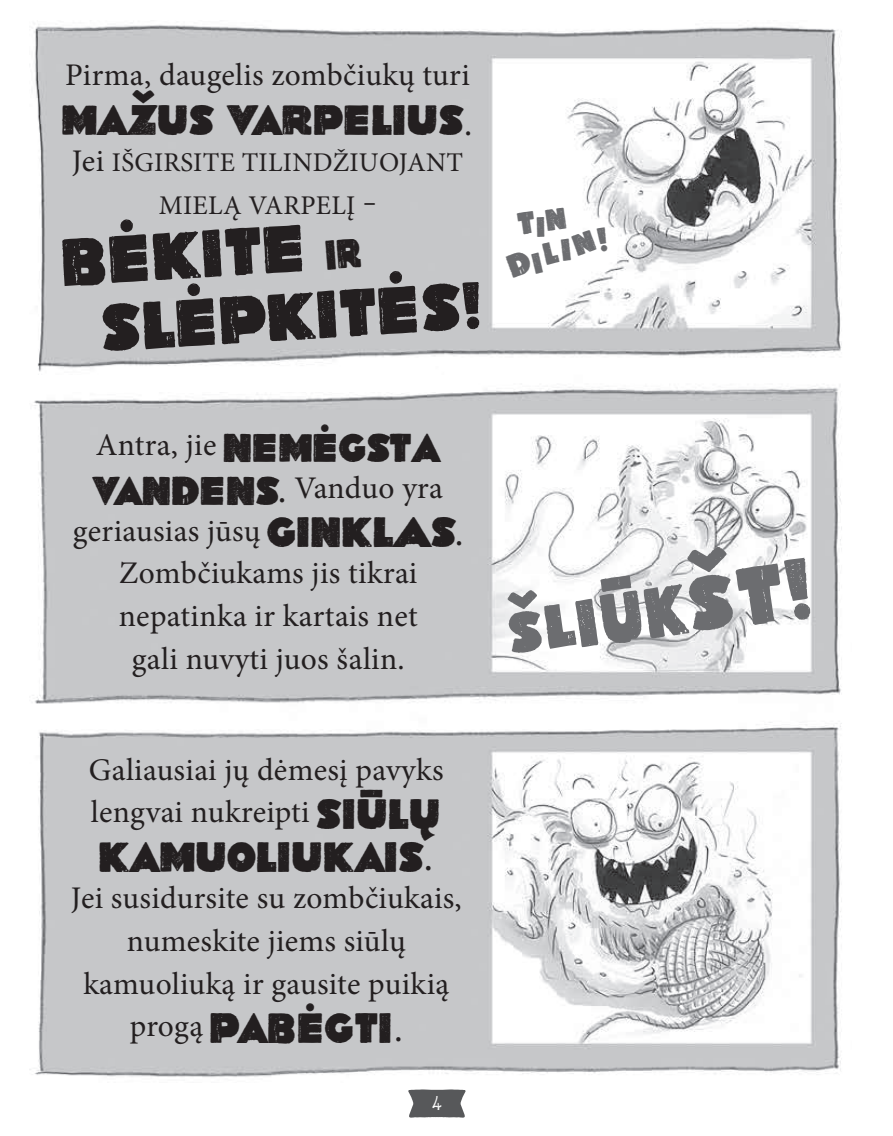
<style>
.page{position:relative;width:893px;height:1136px;background:#fff}
.page>*{position:absolute;margin:0;border:0;box-sizing:border-box;transform-origin:0 0}
.t1{font:72.23px "Elo";color:#6c6d70;scale:.8 1}
.t2{font:67.5px "Elo";color:#231f20}
.t3{font:42.75px "Elo";letter-spacing:.01em;color:#231f20}
.t4{font:31.5px/42.8px "Minion Pro";letter-spacing:.01em;color:#231f20;text-align:center}
.t5{font:27px/42.8px "Minion Pro";letter-spacing:.01em;color:#231f20;text-align:center}
.t6{font:19.8px "Typewriter Revo";color:#fff}
.s1{font-family:"Minion Pro";font-size:36px}
.s2{font-size:31.5px}
.s3{font-family:"Elo";font-size:40.5px}
.s4{font-size:38.25px}
.s5{font-family:"Elo";font-size:42.75px}
.s6{font-size:58.27px}
.s7{font-size:61.65px}
.s8{font-size:67.05px}
.s9{font-size:77.62px}
.s10{font-size:82.8px}
.s11{font-size:88.2px}
.s12{font-family:"Minion Pro";font-size:40.5px}
.s13{font-family:"Minion Pro";font-size:38.25px}
</style>
<div class="page">
<svg style="left:408px;top:1089px;width:58px;height:28px;background:#6c6d6e"></svg>
<img style="left:29px;top:23px;width:813px;height:1054px">
<svg style="left:505px;top:206px;width:104px;height:72px"></svg>
<svg style="left:325px;top:238px;width:36px;height:31px"></svg>
<p class="t4" style="left:65px;top:54px;width:406px">Pirma, daugelis zombčiukų turi</p>
<h3 class="t3" style="left:63px;top:90px;width:411px">MAŽUS VARPELIUS<span class="s1">.</span></h3>
<p class="t5" style="left:72px;top:141px;width:393px"><span class="s2">Jei</span> IŠGIRSITE TILINDŽIUOJANT<br>MIELĄ VARPELĮ <span class="s2">‒</span></p>
<h2 class="t2" style="left:60px;top:216px;width:246px;rotate:-4deg">BĖKITE</h2>
<h2 class="t2" style="left:100px;top:282px;width:382px;rotate:-4deg">SLĖPKITĖS!</h2>
<p class="t4" style="left:73px;top:423px;width:392px">Antra, jie <span class="s3">NEMĖGSTA<br>VANDENS</span><span class="s4">.</span> Vanduo yra geriausias jūsų <span class="s5">GINKLAS</span><span class="s4">.<br></span>Zombčiukams jis tikrai nepatinka ir kartais net<br>gali nuvyti juos šalin.</p>
<h1 class="t1" style="left:503px;top:583px;width:385px;rotate:-8deg"><span class="s6">Š</span><span class="s7">L</span><span class="s8">I</span>ŪK<span class="s9">Š</span><span class="s10">T</span><span class="s11">!</span></h1>
<p class="t4" style="left:89px;top:748px;width:356px;text-align:left">Galiausiai jų dėmesį pavyks lengvai nukreipti <span class="s5">SIŪLŲ</span></p>
<h3 class="t3" style="left:100px;top:826px;width:335px">KAMUOLIUKAIS<span class="s12">.</span></h3>
<p class="t4" style="left:71px;top:876px;width:392px">Jei susidursite su zombčiukais, numeskite jiems siūlų kamuoliuką ir gausite puikią</p>
<h3 class="t3" style="left:130px;top:997px;width:274px"><sup>progą</sup> PABĖGTI<span class="s13">.</span></h3>
<p class="t6" style="left:430px;top:1092px;width:15px">4</p>
</div>
